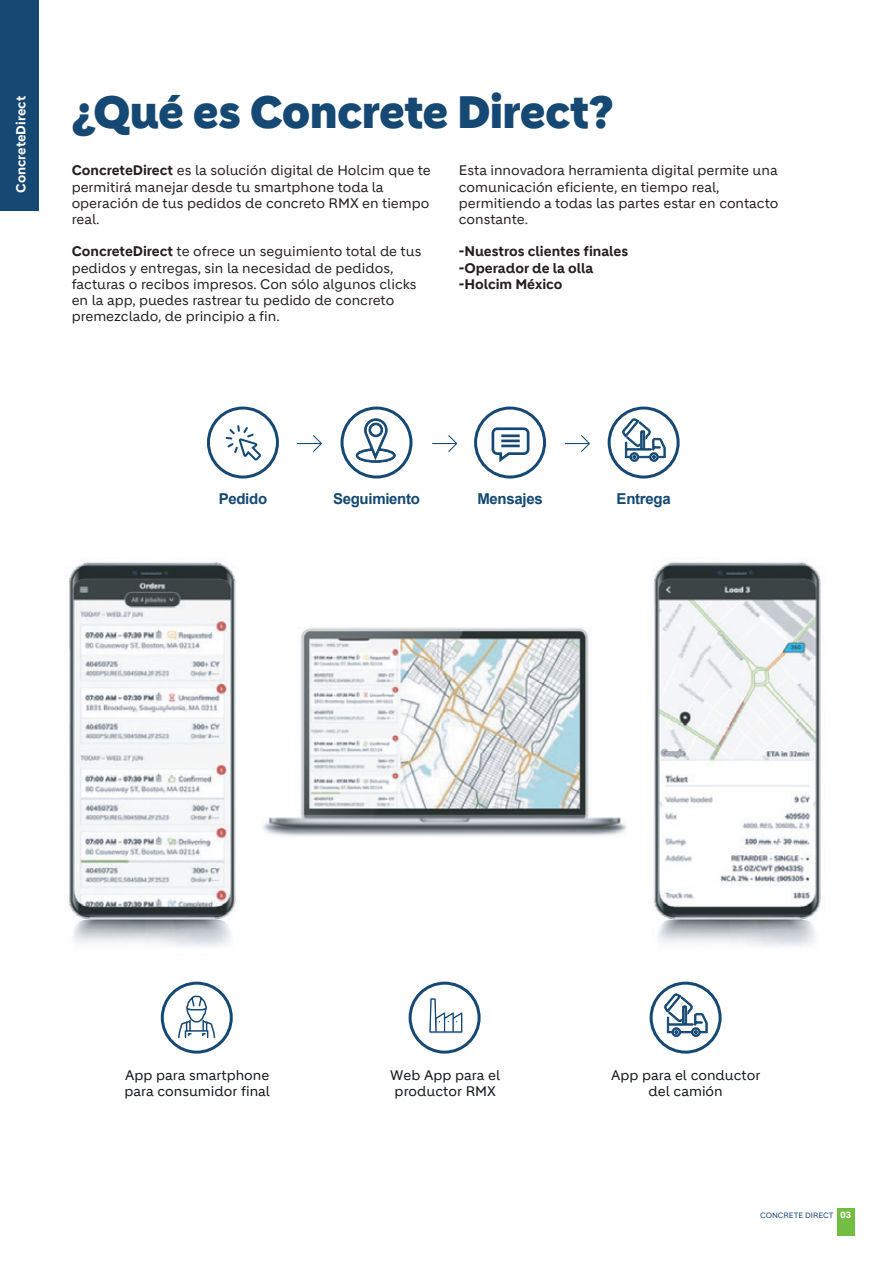
<style>
.page{position:relative;width:893px;height:1263px;background:#fff}
.page>*{position:absolute;margin:0;border:0;box-sizing:border-box;transform-origin:0 0}
.t1{font:900 44.1px "Holcim Headline";letter-spacing:-.005em;color:#154873}
.t2{font:700 15px "Arial";letter-spacing:-.02em;color:#154873}
.t3{font:13.5px/16.2px "Holcim";color:#231f20}
.t4{font:13.5px/16.2px "Holcim";color:#111416;text-align:center}
.t5{font:700 13.5px/16.2px "Holcim";color:#231f20}
.t6{font:700 12.75px "Holcim";color:#fff}
.t7{font:7.5px "Holcim";color:#154873}
.s1{font-weight:700}
.s2{font-weight:700;font-size:8.85px;color:#fff}
</style>
<div class="page">
<img style="left:68px;top:562px;width:753px;height:385px">
<div style="left:207px;top:406px;width:72px;height:72px;border:3px solid #154873;border-radius:50%"></div>
<div style="left:340px;top:406px;width:72px;height:72px;border:3px solid #154873;border-radius:50%"></div>
<div style="left:474px;top:406px;width:72px;height:72px;border:3px solid #154873;border-radius:50%"></div>
<div style="left:608px;top:406px;width:72px;height:72px;border:3px solid #154873;border-radius:50%"></div>
<svg style="left:226px;top:425px;width:35px;height:36px"></svg>
<svg style="left:355px;top:418px;width:41px;height:45px"></svg>
<svg style="left:492px;top:427px;width:37px;height:35px"></svg>
<svg style="left:622px;top:418px;width:44px;height:44px"></svg>
<div style="left:650px;top:982px;width:72px;height:71px;border:3px solid #154873;border-radius:50%"></div>
<svg style="left:664px;top:993px;width:44px;height:44px"></svg>
<div style="left:409px;top:982px;width:72px;height:71px;border:3px solid #154873;border-radius:50%"></div>
<div style="left:161px;top:982px;width:72px;height:71px;border:3px solid #154873;border-radius:50%"></div>
<svg style="left:297px;top:435px;width:25px;height:17px"></svg>
<svg style="left:432px;top:435px;width:25px;height:17px"></svg>
<svg style="left:565px;top:435px;width:25px;height:17px"></svg>
<svg style="left:178px;top:995px;width:38px;height:44px"></svg>
<svg style="left:428px;top:997px;width:35px;height:36px"></svg>
<div style="left:0;top:0;width:39px;height:210px;background:#154873"></div>
<div style="left:837px;top:1208px;width:18px;height:27px;background:#74bd43"></div>
<p class="t6" style="left:13px;top:193px;width:98px;rotate:-90deg">ConcreteDirect</p>
<h1 class="t1" style="left:72px;top:86px;width:543px">¿Qué es Concrete Direct?</h1>
<p class="t3" style="left:72px;top:163px;width:360px"><span class="s1">ConcreteDirect</span> es la solución digital de Holcim que te permitirá manejar desde tu smartphone toda la operación de tus pedidos de concreto RMX en tiempo real.</p>
<p class="t3" style="left:72px;top:244px;width:351px"><span class="s1">ConcreteDirect</span> te ofrece un seguimiento total de tus pedidos y entregas, sin la necesidad de pedidos, facturas o recibos impresos. Con sólo algunos clicks en la app, puedes rastrear tu pedido de concreto premezclado, de principio a fin.</p>
<p class="t3" style="left:459px;top:163px;width:321px">Esta innovadora herramienta digital permite una comunicación eficiente, en tiempo real, permitiendo a todas las partes estar en contacto constante.</p>
<p class="t5" style="left:459px;top:244px;width:171px">-Nuestros clientes finales -Operador de la olla -Holcim México</p>
<p class="t2" style="left:219px;top:489px;width:50px">Pedido</p>
<p class="t2" style="left:333px;top:489px;width:89px">Seguimiento</p>
<p class="t2" style="left:477px;top:489px;width:67px">Mensajes</p>
<p class="t2" style="left:617px;top:489px;width:56px">Entrega</p>
<p class="t4" style="left:124px;top:1067px;width:147px;text-align:left">App para smartphone para consumidor final</p>
<p class="t4" style="left:390px;top:1067px;width:111px">Web App para el productor RMX</p>
<p class="t4" style="left:611px;top:1067px;width:151px">App para el conductor del camión</p>
<p class="t7" style="left:760px;top:1211px;width:93px">CONCRETE DIRECT <span class="s2">03</span></p>
</div>
